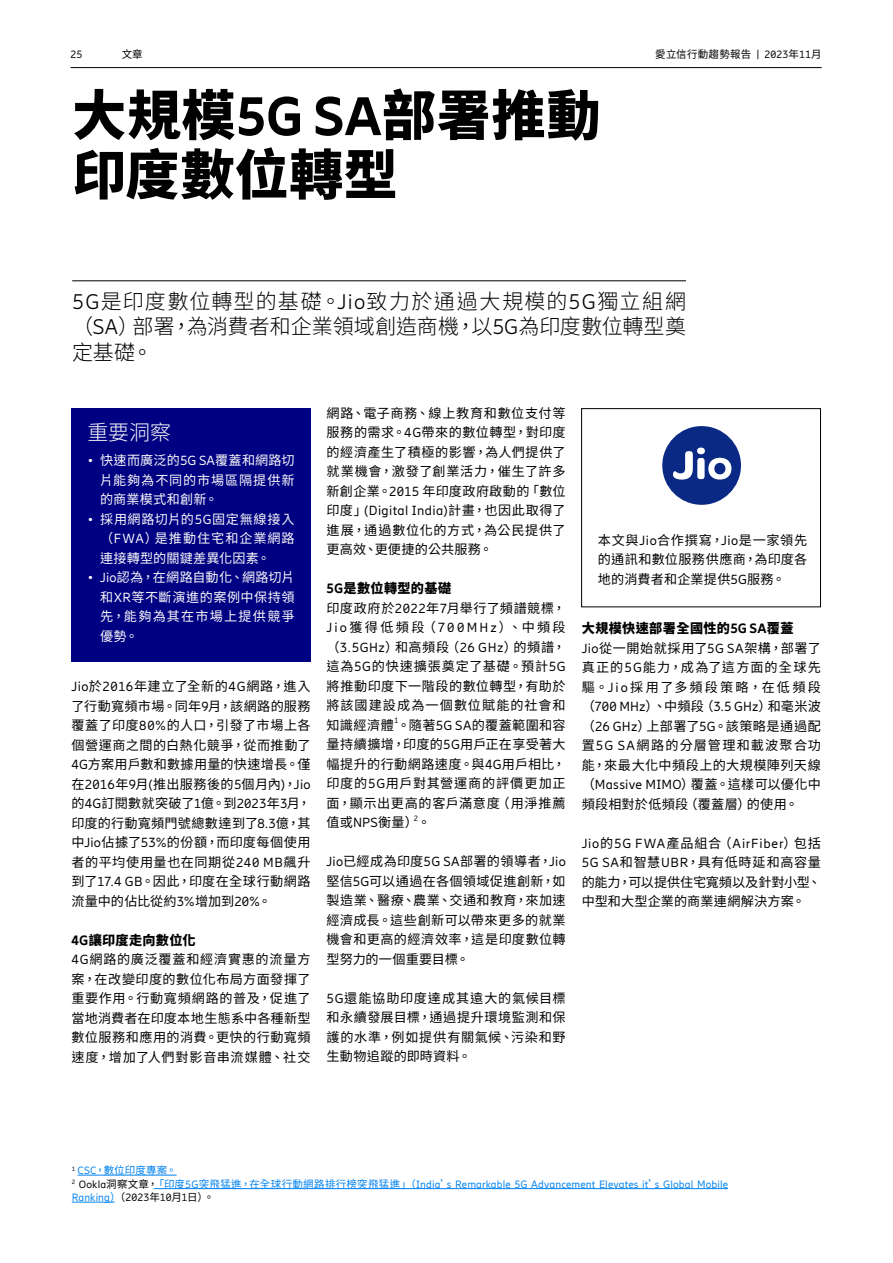
<style>
.page{position:relative;width:893px;height:1263px;background:#fff}
.page>*{position:absolute;margin:0;border:0;box-sizing:border-box;transform-origin:0 0}
.Headline_1_BLACK{font:900 54px/59.4px "Noto Sans CJ Ktc";letter-spacing:.015em;color:#000}
.Intro_body___rule_BL{font:300 21px/25.5px "Noto Sans CJ Ktc";letter-spacing:.02em;color:#000;text-align:justify}
.Intro_sub_light_WHIT{font:300 21px "Noto Sans CJ Ktc";color:#fafafa}
.Body_copy_BLACK{font:13.2px/19.5px "Noto Sans CJ Ktc";letter-spacing:.035em;color:#000;text-align:justify}
.Body_copy_indent_BLA{font:13.2px/19.5px "Noto Sans CJ Ktc";letter-spacing:.03em;color:#000;text-align:justify}
.t1{font:13.2px/19.5px "Noto Sans CJ Ktc";letter-spacing:.04em;color:#fafafa;text-align:justify}
.Body_sub_BLACK{font:900 13.2px "Noto Sans CJ Ktc";letter-spacing:.03em;color:#000}
.Footnote_BLACK{font:10.5px/13.5px "Ericsson Hilda";letter-spacing:.01em;color:#0082f0}
.t2{font:10.5px "Noto Sans CJ Ktc";letter-spacing:.025em;color:#000}
.Footnote_BLACK-2{font:10.5px "Noto Sans CJ Ktc";letter-spacing:.015em;color:#0082f0}
.t3{font:10.5px "Ericsson Hilda";color:#000}
.Body_copy_BLACK-2{font:7.65px "Ericsson Hilda";color:#000}
.s1{font-family:"Ericsson Hilda"}
.s2{font-family:"Ericsson Hilda";font-weight:800}
.s3{color:#000}
.s4{font-family:"Noto Sans CJ Ktc";color:#000}
.s5{font-family:"Noto Sans CJ Ktc"}
</style>
<div class="page">
<hr style="left:71px;top:67px;width:751px;height:1px;background:#000">
<hr style="left:72px;top:281px;width:614px;height:1px;background:#000">
<div style="left:581px;top:408px;width:240px;height:199px;border:1px solid #000"></div>
<div style="left:71px;top:408px;width:240px;height:253px;background:#000082"></div>
<hr style="left:78px;top:1175px;width:99px;height:1px;background:#0082f0">
<hr style="left:154px;top:1188px;width:574px;height:1px;background:#0082f0">
<hr style="left:72px;top:1202px;width:43px;height:1px;background:#0082f0">
<div style="left:662px;top:426px;width:79px;height:79px;background:#0a2985;border-radius:50%"></div>
<svg style="left:672px;top:447px;width:60px;height:33px"></svg>
<p class="t2" style="left:122px;top:48px;width:22px">文章</p>
<p class="t3" style="left:71px;top:48px;width:13px">25</p>
<p class="t2" style="left:655px;top:48px;width:168px">愛立信行動趨勢報告 <span class="s1">| 2023</span>年<span class="s1">11</span>月</p>
<p class="Headline_1_BLACK" style="left:72px;top:87px;width:530px">大規模<span class="s2">5G SA</span>部署推動印度數位轉型</p>
<p class="Intro_body___rule_BL" style="left:72px;top:289px;width:615px"><span class="s1">5G</span>是印度數位轉型的基礎。<span class="s1">Jio</span>致力於通過大規模的<span class="s1">5G</span>獨立組網（<span class="s1">SA</span>）部署，為消費者和企業領域創造商機，以<span class="s1">5G</span>為印度數位轉型奠定基礎。</p>
<p class="Intro_sub_light_WHIT" style="left:87px;top:420px;width:85px">重要洞察</p>
<p class="t1" style="left:100px;top:451px;width:196px;text-indent:-13px"><span class="s1">•</span> 快速而廣泛的<span class="s1">5G SA</span>覆蓋和網路切片能夠為不同的市場區隔提供新的商業模式和創新。</p>
<p class="t1" style="left:100px;top:509px;width:196px;text-indent:-13px"><span class="s1">•</span> 採用網路切片的<span class="s1">5G</span>固定無線接入（<span class="s1">FWA</span>）是推動住宅和企業網路連接轉型的關鍵差異化因素。</p>
<p class="t1" style="left:100px;top:568px;width:196px;text-indent:-13px"><span class="s1">• Jio</span>認為，在網路自動化、網路切片和<span class="s1">XR</span>等不斷演進的案例中保持領先，能夠為其在市場上提供競爭優勢。</p>
<p class="Body_copy_BLACK" style="left:71px;top:677px;width:241px"><span class="s1">Jio</span>於<span class="s1">2016</span>年建立了全新的<span class="s1">4G</span>網路，進入了行動寬頻市場。同年<span class="s1">9</span>月，該網路的服務覆蓋了印度<span class="s1">80%</span>的人口，引發了市場上各個營運商之間的白熱化競爭，從而推動了<span class="s1">4G</span>方案用戶數和數據用量的快速增長。僅在<span class="s1">2016</span>年<span class="s1">9</span>月<span class="s1">(</span>推出服務後的<span class="s1">5</span>個月內<span class="s1">)</span>，<span class="s1">Jio</span>的<span class="s1">4G</span>訂閱數就突破了<span class="s1">1</span>億。到<span class="s1">2023</span>年<span class="s1">3</span>月，印度的行動寬頻門號總數達到了<span class="s1">8.3</span>億，其中<span class="s1">Jio</span>佔據了<span class="s1">53%</span>的份額，而印度每個使用者的平均使用量也在同期從<span class="s1">240 MB</span>飆升到了<span class="s1">17.4 GB</span>。因此，印度在全球行動網路流量中的佔比從約<span class="s1">3%</span>增加到<span class="s1">20%</span>。</p>
<p class="Body_sub_BLACK" style="left:71px;top:932px;width:126px"><span class="s2">4G</span>讓印度走向數位化</p>
<p class="Body_copy_BLACK" style="left:71px;top:950px;width:241px"><span class="s1">4G</span>網路的廣泛覆蓋和經濟實惠的流量方案，在改變印度的數位化布局方面發揮了重要作用。行動寬頻網路的普及，促進了當地消費者在印度本地生態系中各種新型數位服務和應用的消費。更快的行動寬頻速度，增加了人們對影音串流媒體、社交</p>
<p class="Body_copy_BLACK" style="left:327px;top:403px;width:241px">網路、電子商務、線上教育和數位支付等服務的需求。<span class="s1">4G</span>帶來的數位轉型，對印度的經濟產生了積極的影響，為人們提供了就業機會，激發了創業活力，催生了許多新創企業。<span class="s1">2015</span> 年印度政府啟動的「數位印度」<span class="s1">(Digital India)</span>計畫，也因此取得了進展，通過數位化的方式，為公民提供了更高效、更便捷的公共服務。</p>
<p class="Body_sub_BLACK" style="left:327px;top:581px;width:126px"><span class="s2">5G</span>是數位轉型的基礎</p>
<p class="Body_copy_BLACK" style="left:327px;top:598px;width:241px">印度政府於<span class="s1">2022</span>年<span class="s1">7</span>月舉行了頻譜競標，<span class="s1">Jio</span>獲得低頻段（<span class="s1">700MHz</span>）、中頻段（<span class="s1">3.5GHz</span>）和高頻段（<span class="s1">26 GHz</span>）的頻譜，這為<span class="s1">5G</span>的快速擴張奠定了基礎。預計<span class="s1">5G</span>將推動印度下一階段的數位轉型，有助於將該國建設成為一個數位賦能的社會和知識經濟體。隨著<span class="s1">5G SA</span>的覆蓋範圍和容</p>
<p class="Body_copy_BLACK-2" style="left:394px;top:716px;width:6px">1</p>
<p class="Body_copy_BLACK" style="left:327px;top:735px;width:241px">量持續擴增，印度的<span class="s1">5G</span>用戶正在享受著大幅提升的行動網路速度。與<span class="s1">4G</span>用戶相比，印度的<span class="s1">5G</span>用戶對其營運商的評價更加正面，顯示出更高的客戶滿意度（用淨推薦值或<span class="s1">NPS</span>衡量）。</p>
<p class="Body_copy_BLACK-2" style="left:414px;top:814px;width:6px">2</p>
<p class="Body_copy_indent_BLA" style="left:327px;top:852px;width:241px"><span class="s1">Jio</span>已經成為印度<span class="s1">5G SA</span>部署的領導者，<span class="s1">Jio</span>堅信<span class="s1">5G</span>可以通過在各個領域促進創新，如製造業、醫療、農業、交通和教育，來加速經濟成長。這些創新可以帶來更多的就業機會和更高的經濟效率，這是印度數位轉型努力的一個重要目標。</p>
<p class="Body_copy_indent_BLA" style="left:327px;top:988px;width:241px"><span class="s1">5G</span>還能協助印度達成其遠大的氣候目標和永續發展目標，通過提升環境監測和保護的水準，例如提供有關氣候、污染和野生動物追蹤的即時資料。</p>
<p class="Body_copy_BLACK" style="left:598px;top:530px;width:211px">本文與<span class="s1">Jio</span>合作撰寫，<span class="s1">Jio</span>是一家領先的通訊和數位服務供應商，為印度各地的消費者和企業提供<span class="s1">5G</span>服務。</p>
<p class="Body_sub_BLACK" style="left:582px;top:621px;width:213px">大規模快速部署全國性的<span class="s2">5G SA</span>覆蓋</p>
<p class="Body_copy_indent_BLA" style="left:582px;top:638px;width:241px"><span class="s1">Jio</span>從一開始就採用了<span class="s1">5G SA</span>架構，部署了真正的<span class="s1">5G</span>能力，成為了這方面的全球先驅。<span class="s1">Jio</span>採用了多頻段策略，在低頻段（<span class="s1">700 MHz</span>）、中頻段（<span class="s1">3.5 GHz</span>）和毫米波（<span class="s1">26 GHz</span>）上部署了<span class="s1">5G</span>。該策略是通過配置<span class="s1">5G SA</span>網路的分層管理和載波聚合功能，來最大化中頻段上的大規模陣列天線（<span class="s1">Massive MIMO</span>）覆蓋。這樣可以優化中頻段相對於低頻段（覆蓋層）的使用。</p>
<p class="Body_copy_indent_BLA" style="left:582px;top:833px;width:241px"><span class="s1">Jio</span>的<span class="s1">5G FWA</span>產品組合（<span class="s1">AirFiber</span>）包括<span class="s1">5G SA</span>和智慧<span class="s1">UBR</span>，具有低時延和高容量的能力，可以提供住宅寬頻以及針對小型、中型和大型企業的商業連網解決方案。</p>
<p class="Footnote_BLACK-2" style="left:72px;top:1164px;width:106px"><sup>1</sup> <span class="s1">CSC</span>，數位印度專案。</p>
<p class="Footnote_BLACK" style="left:72px;top:1177px;width:658px"><sup>2</sup> <span class="s3">Ookla</span><span class="s4">洞察文章，</span><span class="s5">「印度</span>5G<span class="s5">突飛猛進，在全球行動網路排行榜突飛猛進」（</span>India<span class="s5">’</span>s Remarkable 5G Advancement Elevates it<span class="s5">’</span>s Global Mobile<br>Ranking<span class="s5">）</span><span class="s4">（</span><span class="s3">2023</span><span class="s4">年</span><span class="s3">10</span><span class="s4">月</span><span class="s3">1</span><span class="s4">日）。</span></p>
</div>
